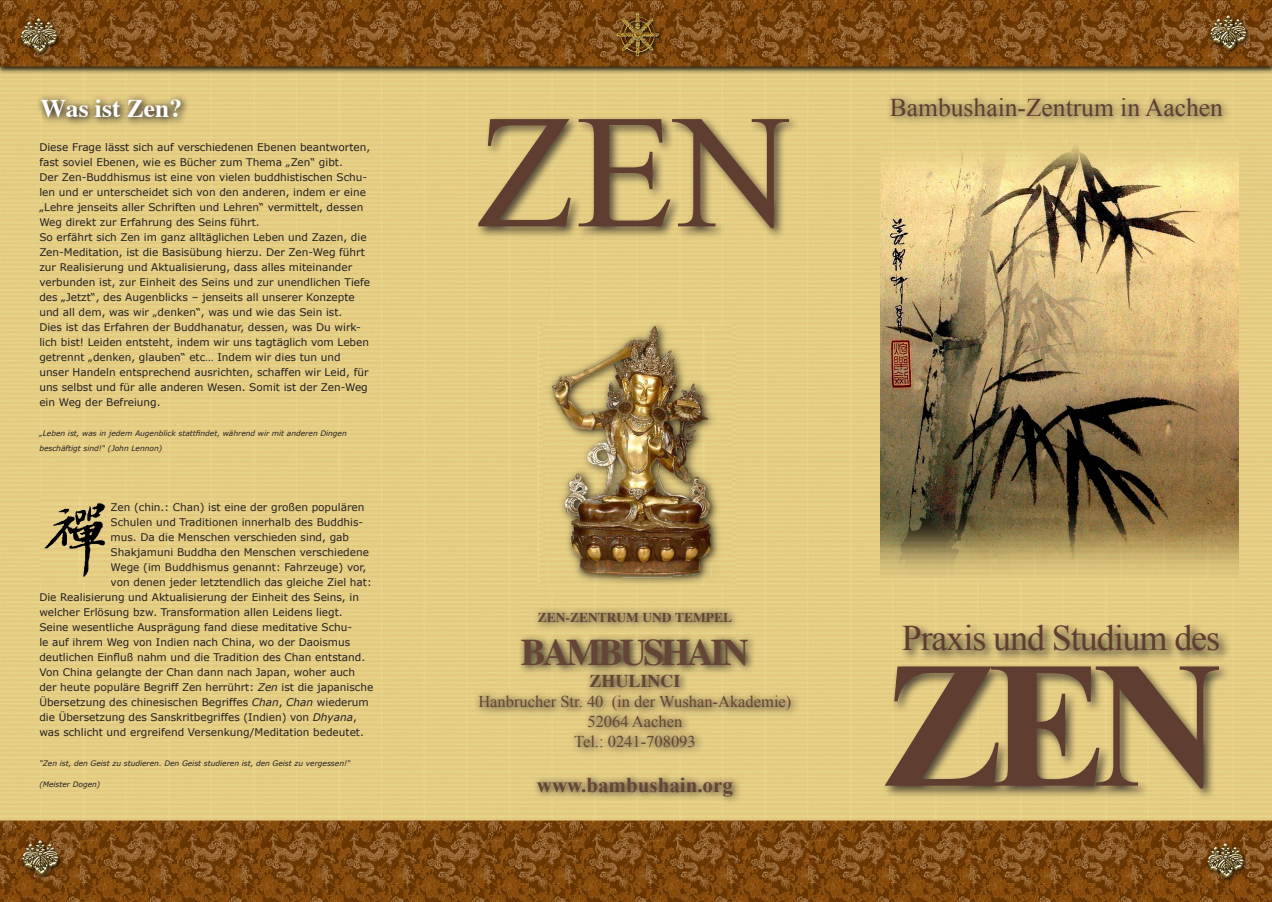
<style>
.page{position:relative;width:1272px;height:902px;background:#fff}
.page>*{position:absolute;margin:0;border:0;box-sizing:border-box;transform-origin:0 0}
.t1{font:700 180px "Times New Roman";color:#5f3e31}
.t2{font:162px "Times New Roman";color:#5f3e31}
.t3{font:700 37.5px "Times";letter-spacing:-.09em;color:#654536}
.t4{font:36px "Times New Roman";letter-spacing:-.03em;color:#5f3e31}
.t5{font:25.5px "Times New Roman";color:#5f3e31}
.t6{font:700 25.5px "Times";color:#fff}
.t7{font:700 21px "Times New Roman";color:#654536}
.t8{font:700 18px "Times";color:#654536}
.t9{font:16.5px/19.8px "Times New Roman";color:#654536;text-align:center}
.t10{font:700 13.5px "Times";color:#654536}
.t11{font:10.5px/15px "Verdana";color:#231f20}
.t12{font:italic 7.5px/15px "Verdana";color:#231f20}
.s1{font-style:italic}
</style>
<div class="page">
<img style="left:0;top:0;width:1271px;height:901px">
<div style="left:880px;top:662px;width:391px;height:239px;background:#231f20;opacity:.75"></div>
<div style="left:898px;top:621px;width:373px;height:69px;background:#231f20;opacity:.95"></div>
<div style="left:883px;top:91px;width:388px;height:58px;background:#231f20;opacity:.75"></div>
<img style="left:537px;top:350px;width:199px;height:235px">
<svg style="left:472px;top:605px;width:404px;height:223px;background:#d2bb78"></svg>
<img style="left:880px;top:139px;width:358px;height:438px">
<div style="left:474px;top:114px;width:754px;height:236px;background:#231f20;opacity:.75"></div>
<svg style="left:34px;top:93px;width:289px;height:67px;background:#d9c27d"></svg>
<img style="left:40px;top:495px;width:71px;height:87px">
<p class="t6" style="left:40px;top:84px;width:143px">Was ist Zen?</p>
<p class="t11" style="left:39px;top:139px;width:332px">Diese Frage lässt sich auf verschiedenen Ebenen beantworten, fast soviel Ebenen, wie es Bücher zum Thema „Zen“ gibt.</p>
<p class="t11" style="left:39px;top:169px;width:329px">Der Zen-Buddhismus ist eine von vielen buddhistischen Schu&shy;len und er unterscheidet sich von den anderen, indem er eine „Lehre jenseits aller Schriften und Lehren“ vermittelt, dessen Weg direkt zur Erfahrung des Seins führt.</p>
<p class="t11" style="left:39px;top:229px;width:332px">So erfährt sich Zen im ganz alltäglichen Leben und Zazen, die Zen-Meditation, ist die Basisübung hierzu. Der Zen-Weg führt zur Realisierung und Aktualisierung, dass alles miteinander verbunden ist, zur Einheit des Seins und zur unendlichen Tiefe des „Jetzt“, des Augenblicks – jenseits all unserer Konzepte und all dem, was wir „denken“, was und wie das Sein ist.</p>
<p class="t11" style="left:39px;top:319px;width:331px">Dies ist das Erfahren der Buddhanatur, dessen, was Du wirk&shy;lich bist! Leiden entsteht, indem wir uns tagtäglich vom Leben getrennt „denken, glauben“ etc… Indem wir dies tun und unser Handeln entsprechend ausrichten, schaffen wir Leid, für uns selbst und für alle anderen Wesen. Somit ist der Zen-Weg ein Weg der Befreiung.</p>
<p class="t12" style="left:39px;top:426px;width:309px">„Leben ist, was in jedem Augenblick stattfindet, während wir mit anderen Dingen beschäftigt sind!“ (John Lennon)</p>
<p class="t11" style="left:111px;top:499px;width:255px">Zen (chin.: Chan) ist eine der großen populären</p>
<p class="t11" style="left:111px;top:514px;width:254px">Schulen und Traditionen innerhalb des Buddhis-</p>
<p class="t11" style="left:111px;top:529px;width:240px">mus. Da die Menschen verschieden sind, gab</p>
<p class="t11" style="left:111px;top:544px;width:260px">Shakjamuni Buddha den Menschen verschiedene</p>
<p class="t11" style="left:111px;top:559px;width:257px">Wege (im Buddhismus genannt: Fahrzeuge) vor,</p>
<p class="t11" style="left:111px;top:574px;width:263px">von denen jeder letztendlich das gleiche Ziel hat:</p>
<p class="t11" style="left:39px;top:589px;width:321px">Die Realisierung und Aktualisierung der Einheit des Seins, in</p>
<p class="t11" style="left:39px;top:604px;width:305px">welcher Erlösung bzw. Transformation allen Leidens liegt.</p>
<p class="t11" style="left:39px;top:619px;width:335px">Seine wesentliche Ausprägung fand diese meditative Schu-<br>le auf ihrem Weg von Indien nach China, wo der Daoismus deutlichen Einfluß nahm und die Tradition des Chan entstand.<br>Von China gelangte der Chan dann nach Japan, woher auch der heute populäre Begriff Zen herrührt: <span class="s1">Zen</span> ist die japanische Übersetzung des chinesischen Begriffes <span class="s1">Chan</span>, <span class="s1">Chan</span> wiederum die Übersetzung des Sanskritbegriffes (Indien) von <span class="s1">Dhyana</span>, was schlicht und ergreifend Versenkung/Meditation bedeutet.</p>
<p class="t12" style="left:39px;top:756px;width:312px">“Zen ist, den Geist zu studieren. Den Geist studieren ist, den Geist zu vergessen!“</p>
<p class="t12" style="left:39px;top:777px;width:63px">(Meister Dogen)</p>
<p class="t2" style="left:476px;top:63px;width:316px">ZEN</p>
<p class="t5" style="left:889px;top:90px;width:334px">Bambushain-Zentrum in Aachen</p>
<p class="t10" style="left:537px;top:604px;width:196px">ZEN-ZENTRUM UND TEMPEL</p>
<p class="t3" style="left:521px;top:616px;width:229px">BAMBUSHAIN</p>
<p class="t8" style="left:589px;top:663px;width:93px">ZHULINCI</p>
<p class="t9" style="left:478px;top:691px;width:314px">Hanbrucher Str. 40 (in der Wushan-Akademie)</p>
<p class="t9" style="left:574px;top:711px;width:123px">52064 Aachen<br>Tel.: 0241-708093</p>
<p class="t7" style="left:537px;top:769px;width:198px">www.bambushain.org</p>
<p class="t4" style="left:901px;top:614px;width:320px">Praxis und Studium des</p>
<p class="t1" style="left:881px;top:601px;width:343px">ZEN</p>
</div>
